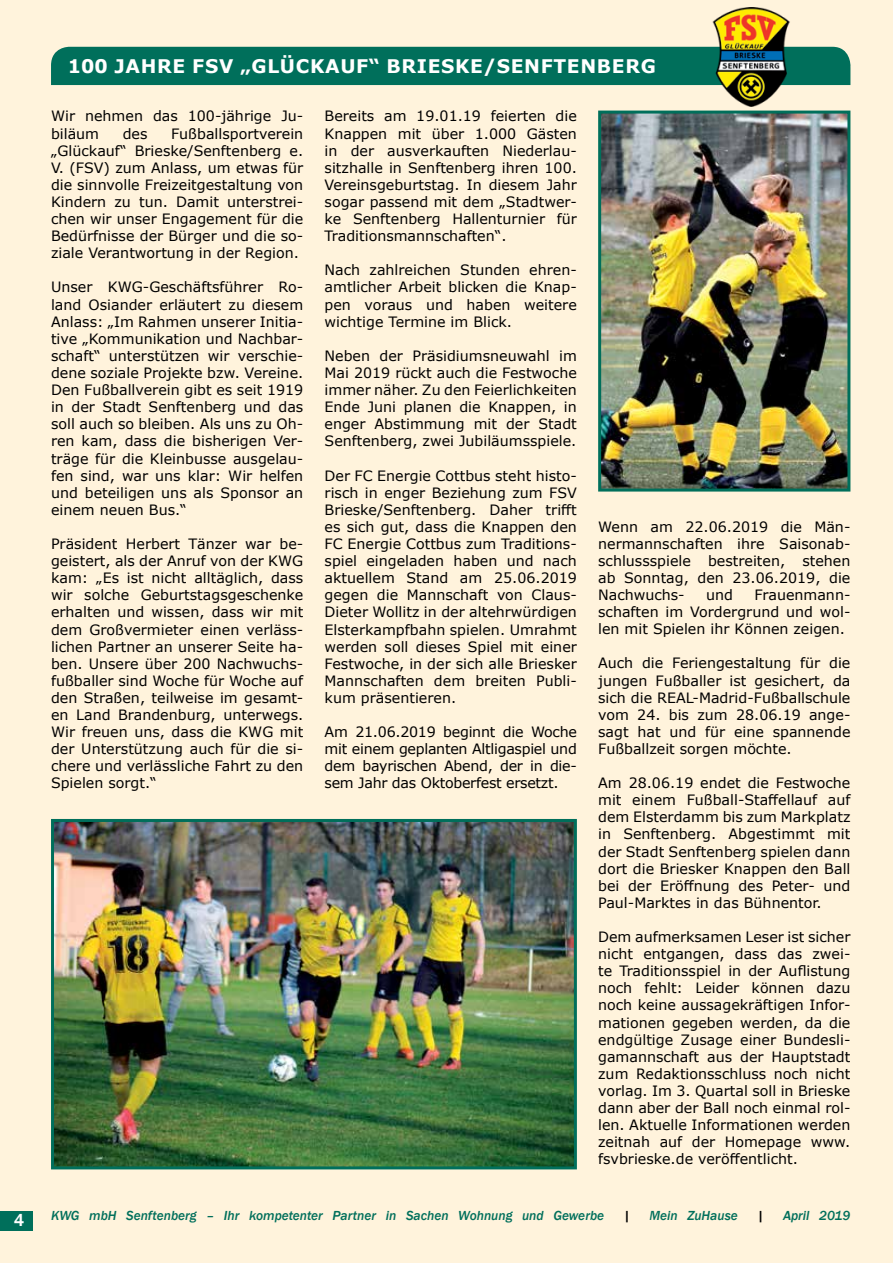
<style>
.page{position:relative;width:893px;height:1263px;background:#fff3dc}
.page>*{position:absolute;margin:0;border:0;box-sizing:border-box;transform-origin:0 0}
.t1{font:700 18.75px "Verdana";letter-spacing:.035em;color:#fff}
.t2{font:500 18px "Franklin Gothic";color:#fff}
.t3{font:14.25px/17.1px "Verdana";color:#000;text-align:justify}
.t4{font:italic 500 13.5px "Franklin Gothic";color:#006f5b}
.t5{font:italic 500 13.5px "Franklin Gothic";color:#000}
</style>
<div class="page">
<div style="left:0;top:1211px;width:33px;height:20px;background:#006f5b"></div>
<div style="left:51px;top:47px;width:799px;height:38px;background:#006f5b"></div>
<img style="left:702px;top:8px;width:99px;height:98px">
<img style="left:55px;top:823px;width:518px;height:342px">
<div style="left:51px;top:819px;width:526px;height:350px;border:3px solid #006f5b"></div>
<img style="left:602px;top:115px;width:244px;height:373px">
<div style="left:598px;top:111px;width:252px;height:381px;border:3px solid #006f5b"></div>
<p class="t2" style="left:14px;top:1209px;width:12px">4</p>
<h1 class="t1" style="left:68px;top:53px;width:590px">100 JAHRE FSV „GLÜCKAUF“ BRIESKE/SENFTENBERG</h1>
<p class="t3" style="left:51px;top:108px;width:254px">Wir nehmen das 100-jährige Ju&shy;biläum</p>
<p class="t3" style="left:325px;top:108px;width:254px">Bereits am 19.01.19 feierten die Knappen mit über 1.000 Gästen in der ausverkauften Niederlau&shy;sitzhalle in Senftenberg ihren 100.<br>Vereinsgeburtstag. In diesem Jahr sogar passend mit dem „Stadtwer&shy;ke Senftenberg Hallenturnier für Traditionsmannschaften“.</p>
<p class="t3" style="left:325px;top:261px;width:254px">Nach zahlreichen Stunden ehren&shy;amtlicher Arbeit blicken die Knap&shy;pen voraus und haben weitere wichtige Termine im Blick.</p>
<p class="t3" style="left:325px;top:347px;width:254px">Neben der Präsidiumsneuwahl im Mai 2019 rückt auch die Festwoche immer näher. Zu den Feierlichkeiten Ende Juni planen die Knappen, in enger Abstimmung mit der Stadt Senftenberg, zwei Jubiläumsspiele.</p>
<p class="t3" style="left:325px;top:467px;width:254px">Der FC Energie Cottbus steht histo&shy;risch in enger Beziehung zum FSV Brieske/Senftenberg. Daher trifft es sich gut, dass die Knappen den FC Energie Cottbus zum Traditions&shy;spiel eingeladen haben und nach aktuellem Stand am 25.06.2019 gegen die Mannschaft von Claus-Dieter Wollitz in der altehrwürdigen Elsterkampfbahn spielen. Umrahmt werden soll dieses Spiel mit einer Festwoche, in der sich alle Briesker Mannschaften dem breiten Publi&shy;kum präsentieren.</p>
<p class="t3" style="left:325px;top:723px;width:254px">Am 21.06.2019 beginnt die Woche mit einem geplanten Altligaspiel und dem bayrischen Abend, der in die&shy;sem Jahr das Oktoberfest ersetzt.</p>
<p class="t3" style="left:51px;top:125px;width:254px;text-indent:120px">Fußballsportverein „Glückauf“ Brieske/Senftenberg e.<br>V. (FSV) zum Anlass, um etwas für die sinnvolle Freizeitgestaltung von Kindern zu tun. Damit unterstrei&shy;chen wir unser Engagement für die Bedürfnisse der Bürger und die so&shy;ziale Verantwortung in der Region.</p>
<p class="t3" style="left:51px;top:279px;width:254px">Unser KWG-Geschäftsführer Ro&shy;land Osiander erläutert zu diesem Anlass: „Im Rahmen unserer Initia&shy;tive „Kommunikation und Nachbar&shy;schaft“ unterstützen wir verschie&shy;dene soziale Projekte bzw. Vereine.<br>Den Fußballverein gibt es seit 1919 in der Stadt Senftenberg und das soll auch so bleiben. Als uns zu Oh&shy;ren kam, dass die bisherigen Ver&shy;träge für die Kleinbusse ausgelau&shy;fen sind, war uns klar: Wir helfen und beteiligen uns als Sponsor an einem neuen Bus.“</p>
<p class="t3" style="left:51px;top:535px;width:254px">Präsident Herbert Tänzer war be&shy;geistert, als der Anruf von der KWG kam: „Es ist nicht alltäglich, dass wir solche Geburtstagsgeschenke erhalten und wissen, dass wir mit dem Großvermieter einen verläss&shy;lichen Partner an unserer Seite ha&shy;ben. Unsere über 200 Nachwuchs&shy;fußballer sind Woche für Woche auf den Straßen, teilweise im gesamt&shy;en Land Brandenburg, unterwegs.<br>Wir freuen uns, dass die KWG mit der Unterstützung auch für die si&shy;chere und verlässliche Fahrt zu den Spielen sorgt.“</p>
<p class="t3" style="left:123px;top:125px;width:26px">des</p>
<p class="t3" style="left:598px;top:518px;width:254px">Wenn am 22.06.2019 die Män&shy;nermannschaften ihre Saisonab&shy;schlussspiele bestreiten, stehen ab Sonntag, den 23.06.2019, die Nachwuchs-</p>
<p class="t3" style="left:706px;top:586px;width:28px">und</p>
<p class="t3" style="left:598px;top:586px;width:254px;text-indent:156px">Frauenmann&shy;schaften im Vordergrund und wol&shy;len mit Spielen ihr Können zeigen.</p>
<p class="t3" style="left:598px;top:654px;width:254px">Auch die Feriengestaltung für die jungen Fußballer ist gesichert, da sich die REAL-Madrid-Fußballschule vom 24. bis zum 28.06.19 ange&shy;sagt hat und für eine spannende Fußballzeit sorgen möchte.</p>
<p class="t3" style="left:598px;top:774px;width:254px">Am 28.06.19 endet die Festwoche mit einem Fußball-Staffellauf auf dem Elsterdamm bis zum Markplatz in Senftenberg. Abgestimmt mit der Stadt Senftenberg spielen dann dort die Briesker Knappen den Ball bei der Eröffnung des Peter- und Paul-Marktes in das Bühnentor.</p>
<p class="t3" style="left:598px;top:928px;width:254px">Dem aufmerksamen Leser ist sicher nicht entgangen, dass das zwei&shy;te Traditionsspiel in der Auflistung noch fehlt: Leider können dazu noch keine aussagekräftigen Infor&shy;mationen gegeben werden, da die endgültige Zusage einer Bundesli&shy;gamannschaft aus der Hauptstadt zum Redaktionsschluss noch nicht vorlag. Im 3. Quartal soll in Brieske dann aber der Ball noch einmal rol&shy;len. Aktuelle Informationen werden zeitnah auf der Homepage www. fsvbrieske.de veröffentlicht.</p>
<p class="t4" style="left:51px;top:1207px;width:555px">KWG mbH Senftenberg – Ihr kompetenter Partner in Sachen Wohnung und Gewerbe</p>
<p class="t5" style="left:623px;top:1207px;width:8px">|</p>
<p class="t4" style="left:649px;top:1207px;width:90px">Mein ZuHause</p>
<p class="t5" style="left:757px;top:1207px;width:8px">|</p>
<p class="t4" style="left:783px;top:1207px;width:69px">April 2019</p>
</div>
